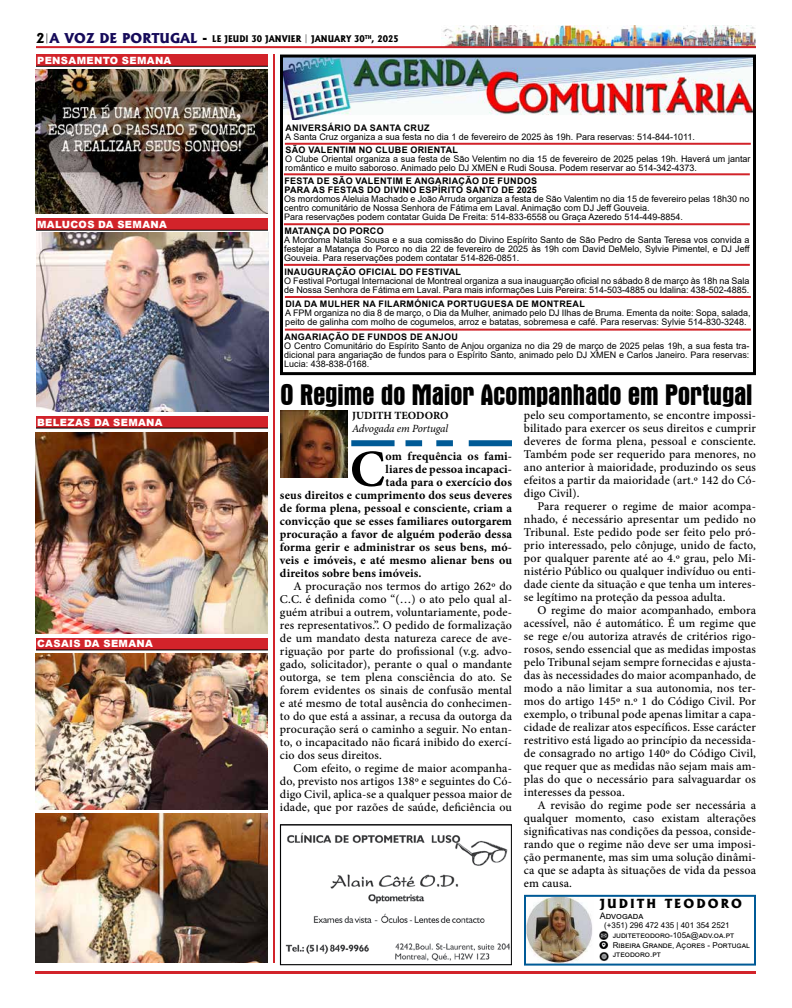
<style>
.page{position:relative;width:792px;height:1008px;background:#fff}
.page>*{position:absolute;margin:0;border:0;box-sizing:border-box;transform-origin:0 0}
.t1{font:700 52px "Minion Pro";color:#000}
.t2{font:700 condensed 30px "Aurora BT";letter-spacing:-.015em;color:#000}
.t3{font:500 12px/13px "Minion Pro";letter-spacing:.01em;color:#000;text-align:justify}
.t4{font:700 12px "Minion Pro";letter-spacing:.01em;color:#000}
.t5{font:800 12px "Albertus";letter-spacing:.17em;color:#000}
.t6{font:italic 11px "Minion Pro";letter-spacing:-.015em;color:#000}
.t7{font:700 11px "Minion Pro";color:#000}
.t8{font:900 10px "Arial";letter-spacing:.035em;color:#fff}
.t9{font:9px/9px "Arial";color:#000}
.t10{font:700 9px/9px "Arial";letter-spacing:.035em;color:#000}
.t11{font:800 8.8px "Albertus";color:#000;scale:.91 1}
.t12{font:8px/9.6px "Arial";color:#000}
.s1{font-size:13px}
.s2{font-size:13px;color:#150a59}
</style>
<div class="page">
<img style="left:442px;top:25px;width:314px;height:21px">
<hr style="left:36px;top:46px;width:720px;height:2px;background:#d2232a">
<hr style="left:36px;top:971px;width:720px;height:3px;background:#d2232a">
<div style="left:36px;top:55px;width:232px;height:11px;background:#d2232a"></div>
<hr style="left:36px;top:66px;width:232px;height:1px;background:#000">
<img style="left:284px;top:59px;width:468px;height:60px">
<div style="left:280px;top:55px;width:476px;height:320px;border:3px solid #000"></div>
<div style="left:351px;top:440px;width:44px;height:6px;background:#005a96"></div>
<div style="left:406px;top:440px;width:16px;height:6px;background:#005a96"></div>
<div style="left:436px;top:440px;width:17px;height:6px;background:#005a96"></div>
<div style="left:469px;top:440px;width:43px;height:6px;background:#005a96"></div>
<img style="left:280px;top:411px;width:67px;height:67px">
<img style="left:527px;top:898px;width:65px;height:65px">
<div style="left:524px;top:895px;width:232px;height:71px;border:2px solid #005a96"></div>
<svg style="left:600px;top:931px;width:8px;height:30px"></svg>
<svg style="left:284px;top:223px;width:466px;height:3px"></svg>
<svg style="left:284px;top:263px;width:466px;height:3px"></svg>
<svg style="left:285px;top:142px;width:466px;height:3px"></svg>
<hr style="left:273px;top:54px;width:2px;height:909px;background:#d2232a">
<div style="left:36px;top:638px;width:232px;height:12px;background:#d2232a"></div>
<hr style="left:36px;top:649px;width:232px;height:1px;background:#000">
<svg style="left:285px;top:296px;width:466px;height:2px"></svg>
<img style="left:36px;top:69px;width:232px;height:145px">
<img style="left:285px;top:832px;width:225px;height:129px">
<div style="left:280px;top:825px;width:232px;height:140px;border:1px solid #000"></div>
<img style="left:36px;top:653px;width:232px;height:157px">
<div style="left:36px;top:218px;width:232px;height:12px;background:#d2232a"></div>
<hr style="left:36px;top:230px;width:232px;height:1px;background:#000">
<img style="left:36px;top:233px;width:232px;height:179px">
<div style="left:36px;top:416px;width:232px;height:12px;background:#d2232a"></div>
<hr style="left:36px;top:428px;width:232px;height:1px;background:#000">
<img style="left:36px;top:813px;width:232px;height:150px">
<img style="left:36px;top:432px;width:232px;height:201px">
<svg style="left:284px;top:173px;width:466px;height:3px"></svg>
<svg style="left:285px;top:328px;width:466px;height:3px"></svg>
<p class="t11" style="left:36px;top:33px;width:400px"><span class="s1">2</span><sup>|</sup><span class="s2">A VOZ DE PORTUGAL</span> <span class="s1">-</span> LE JEUDI 30 JANVIER | JANUARY 30<sup>TH</sup>, 2025</p>
<p class="t8" style="left:37px;top:53px;width:136px">PENSAMENTO SEMANA</p>
<p class="t10" style="left:285px;top:123px;width:146px">ANIVERSÁRIO DA SANTA CRUZ</p>
<p class="t9" style="left:285px;top:132px;width:411px">A Santa Cruz organiza a sua festa no dia 1 de fevereiro de 2025 às 19h. Para reservas: 514-844-1011.</p>
<p class="t8" style="left:37px;top:217px;width:131px">MALUCOS DA SEMANA</p>
<p class="t8" style="left:37px;top:415px;width:127px">BELEZAS DA SEMANA</p>
<p class="t8" style="left:37px;top:637px;width:117px">CASAIS DA SEMANA</p>
<p class="t10" style="left:285px;top:145px;width:174px">SÃO VALENTIM NO CLUBE ORIENTAL</p>
<p class="t9" style="left:285px;top:154px;width:467px">O Clube Oriental organiza a sua festa de São Velentim no dia 15 de fevereiro de 2025 pelas 19h. Haverá um jantar romântico e muito saboroso. Animado pelo DJ XMEN e Rudi Sousa. Podem reservar ao 514-342-4373.</p>
<p class="t10" style="left:284px;top:176px;width:254px">FESTA DE SÃO VALENTIM E ANGARIAÇÃO DE FUNDOS<br>PARA AS FESTAS DO DIVINO ESPÍRITO SANTO DE 2025</p>
<p class="t9" style="left:284px;top:194px;width:467px">Os mordomos Aleluia Machado e João Arruda organiza a festa de São Valentim no dia 15 de fevereiro pelas 18h30 no centro comunitário de Nossa Senhora de Fátima em Laval. Animação com DJ Jeff Gouveia.<br>Para reservações podem contatar Guida De Freita: 514-833-6558 ou Graça Azeredo 514-449-8854.</p>
<p class="t10" style="left:284px;top:226px;width:101px">MATANÇA DO PORCO</p>
<p class="t9" style="left:284px;top:235px;width:467px;text-align:justify">A Mordoma Natalia Sousa e a sua comissão do Divino Espírito Santo de São Pedro de Santa Teresa vos convida a festejar a Matança do Porco no dia 22 de fevereiro de 2025 às 19h com David DeMelo, Sylvie Pimentel, e DJ Jeff Gouveia. Para reservações podem contatar 514-826-0851.</p>
<p class="t10" style="left:284px;top:267px;width:178px">INAUGURAÇÃO OFICIAL DO FESTIVAL</p>
<p class="t9" style="left:284px;top:276px;width:467px">O Festival Portugal Internacional de Montreal organiza a sua inauguarção oficial no sábado 8 de março às 18h na Sala de Nossa Senhora de Fátima em Laval. Para mais informações Luis Pereira: 514-503-4885 ou Idalina: 438-502-4885.</p>
<p class="t10" style="left:285px;top:299px;width:301px">DIA DA MULHER NA FILARMÓNICA PORTUGUESA DE MONTREAL</p>
<p class="t9" style="left:285px;top:308px;width:467px">A FPM organiza no dia 8 de março, o Dia da Mulher, animado pelo DJ Ilhas de Bruma. Ementa da noite: Sopa, salada, peito de galinha com molho de cogumelos, arroz e batatas, sobremesa e café. Para reservas: Sylvie 514-830-3248.</p>
<p class="t10" style="left:284px;top:332px;width:175px">ANGARIAÇÃO DE FUNDOS DE ANJOU</p>
<p class="t9" style="left:284px;top:341px;width:467px;text-align:justify">O Centro Comunitário do Espírito Santo de Anjou organiza no dia 29 de março de 2025 pelas 19h, a sua festa tra&shy;dicional para angariação de fundos para o Espírito Santo, animado pelo DJ XMEN e Carlos Janeiro. Para reservas:<br>Lucia: 438-838-0168.</p>
<h2 class="t2" style="left:280px;top:378px;width:475px">O Regime do Maior Acompanhado em Portugal</h2>
<p class="t7" style="left:352px;top:408px;width:98px">JUDITH TEODORO</p>
<p class="t6" style="left:352px;top:421px;width:98px">Advogada em Portugal</p>
<h1 class="t1" style="left:350px;top:433px;width:37px">C</h1>
<p class="t4" style="left:386px;top:447px;width:128px">om frequência os fami-</p>
<p class="t4" style="left:386px;top:460px;width:128px">liares de pessoa incapaci-</p>
<p class="t4" style="left:386px;top:473px;width:128px">tada para o exercício dos</p>
<p class="t4" style="left:280px;top:486px;width:233px">seus direitos e cumprimento dos seus deveres</p>
<p class="t4" style="left:280px;top:499px;width:234px">de forma plena, pessoal e consciente, criam a</p>
<p class="t4" style="left:280px;top:512px;width:233px">convicção que se esses familiares outorgarem</p>
<p class="t4" style="left:280px;top:525px;width:234px">procuração a favor de alguém poderão dessa</p>
<p class="t4" style="left:280px;top:538px;width:233px">forma gerir e administrar os seus bens, mó-</p>
<p class="t4" style="left:280px;top:551px;width:234px">veis e imóveis, e até mesmo alienar bens ou</p>
<p class="t4" style="left:280px;top:564px;width:143px">direitos sobre bens imóveis.</p>
<p class="t3" style="left:280px;top:579px;width:234px;text-indent:14px">A procuração nos termos do artigo 262º do C.C. é definida como “(…) o ato pelo qual al&shy;guém atribui a outrem, voluntariamente, pode&shy;res representativos.”. O pedido de formalização de um mandato desta natureza carece de ave&shy;riguação por parte do profissional (v.g. advo&shy;gado, solicitador), perante o qual o mandante outorga, se tem plena consciência do ato. Se forem evidentes os sinais de confusão mental e até mesmo de total ausência do conhecimen&shy;to do que está a assinar, a recusa da outorga da procuração será o caminho a seguir. No entan&shy;to, o incapacitado não ficará inibido do exercí&shy;cio dos seus direitos.</p>
<p class="t3" style="left:280px;top:761px;width:234px;text-indent:14px">Com efeito, o regime de maior acompanha&shy;do, previsto nos artigos 138º e seguintes do Có&shy;digo Civil, aplica-se a qualquer pessoa maior de idade, que por razões de saúde, deficiência ou</p>
<p class="t3" style="left:524px;top:409px;width:234px">pelo seu comportamento, se encontre impossi&shy;bilitado para exercer os seus direitos e cumprir deveres de forma plena, pessoal e consciente.<br>Também pode ser requerido para menores, no ano anterior à maioridade, produzindo os seus efeitos a partir da maioridade (art.º 142 do Có&shy;digo Civil).</p>
<p class="t3" style="left:524px;top:500px;width:234px;text-indent:14px">Para requerer o regime de maior acompa&shy;nhado, é necessário apresentar um pedido no Tribunal. Este pedido pode ser feito pelo pró&shy;prio interessado, pelo cônjuge, unido de facto, por qualquer parente até ao 4.º grau, pelo Mi&shy;nistério Público ou qualquer indivíduo ou enti&shy;dade ciente da situação e que tenha um interes&shy;se legítimo na proteção da pessoa adulta.</p>
<p class="t3" style="left:524px;top:604px;width:234px;text-indent:14px">O regime do maior acompanhado, embora acessível, não é automático. É um regime que se rege e/ou autoriza através de critérios rigo&shy;rosos, sendo essencial que as medidas impostas pelo Tribunal sejam sempre fornecidas e ajusta&shy;das às necessidades do maior acompanhado, de modo a não limitar a sua autonomia, nos ter&shy;mos do artigo 145º n.º 1 do Código Civil. Por exemplo, o tribunal pode apenas limitar a capa&shy;cidade de realizar atos específicos. Esse carácter restritivo está ligado ao princípio da necessida&shy;de consagrado no artigo 140º do Código Civil, que requer que as medidas não sejam mais am&shy;plas do que o necessário para salvaguardar os interesses da pessoa.</p>
<p class="t3" style="left:524px;top:799px;width:234px;text-indent:14px">A revisão do regime pode ser necessária a qualquer momento, caso existam alterações significativas nas condições da pessoa, conside&shy;rando que o regime não deve ser uma imposi&shy;ção permanente, mas sim uma solução dinâmi&shy;ca que se adapta às situações de vida da pessoa em causa.</p>
<p class="t5" style="left:600px;top:896px;width:144px">JUDITH TEODORO</p>
<p class="t9" style="left:600px;top:911px;width:45px">Advogada</p>
<p class="t12" style="left:613px;top:921px;width:139px;text-indent:-8px">(+351) 296 472 435 | 401 354 2521 juditeteodoro-105a@adv.oa.pt<br>Ribeira Grande, Açores - Portugal jteodoro.pt</p>
</div>
